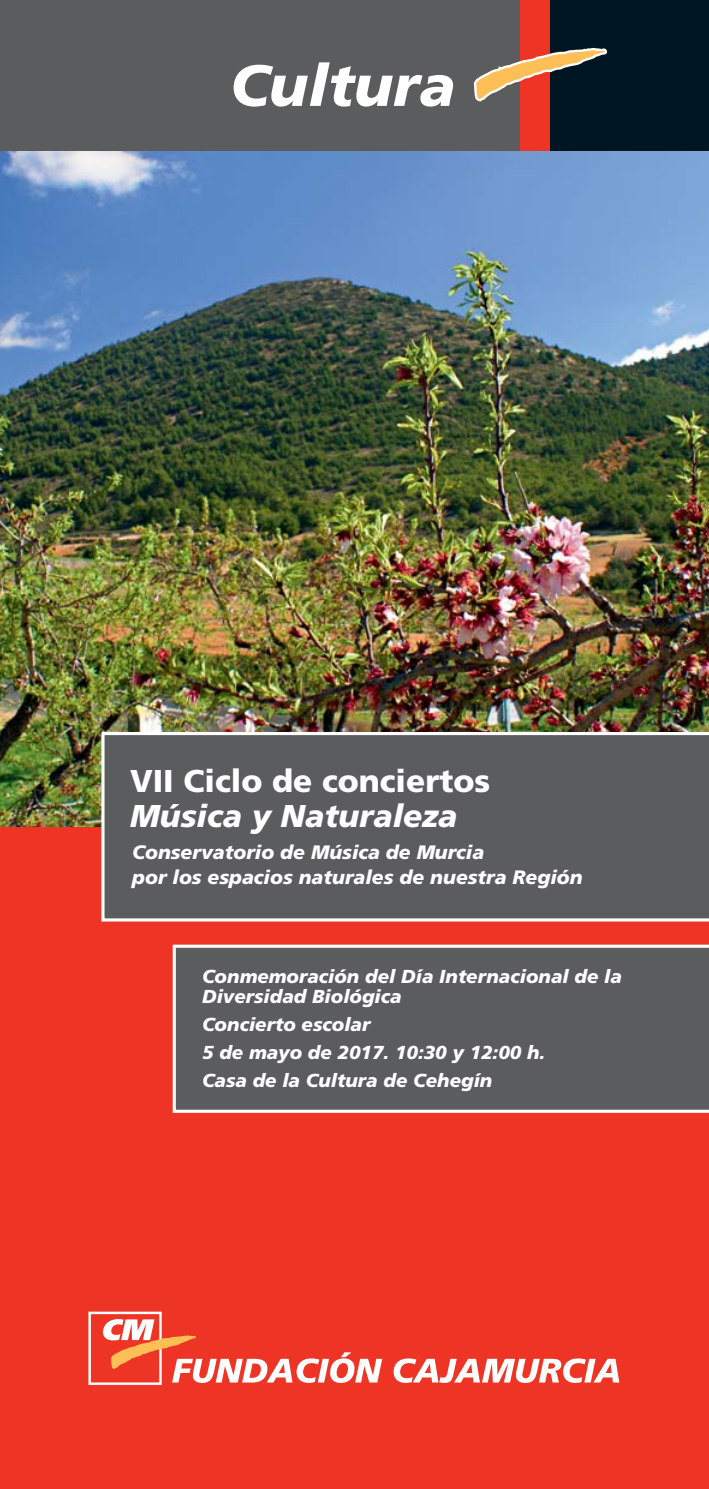
<style>
.page{position:relative;width:709px;height:1489px;background:#fff}
.page>*{position:absolute;margin:0;border:0;box-sizing:border-box;transform-origin:0 0}
.t1{font:italic 900 58px "Frutiger";color:#fff}
.t2{font:900 31.5px "Frutiger";color:#fff}
.t3{font:italic 900 31.5px "Frutiger";color:#fff}
.t4{font:italic 900 19.5px/25.8px "Frutiger";color:#fff}
.t5{font:italic 900 18.75px/28px "Frutiger";color:#fff}
</style>
<div class="page">
<div style="left:0;top:145px;width:709px;height:1343px;background:#ee3424"></div>
<img style="left:0;top:150px;width:709px;height:677px">
<div style="left:101px;top:732px;width:608px;height:189px;background:#5b5c5e"></div>
<div style="left:173px;top:944px;width:536px;height:168px;background:#5b5c5e"></div>
<div style="left:520px;top:0;width:30px;height:150px;background:#ee3424"></div>
<div style="left:0;top:0;width:520px;height:150px;background:#5b5c5e"></div>
<div style="left:550px;top:0;width:159px;height:150px;background:#001522"></div>
<svg style="left:473px;top:47px;width:135px;height:55px"></svg>
<svg style="left:393px;top:1358px;width:226px;height:24px"></svg>
<div style="left:88px;top:1311px;width:74px;height:73px;background:#ee3424;border:2px solid #fff"></div>
<svg style="left:102px;top:1318px;width:280px;height:64px"></svg>
<h1 class="t1" style="left:230px;top:62px;width:227px">Cultura</h1>
<h2 class="t2" style="left:130px;top:768px;width:362px">VII Ciclo de conciertos</h2>
<h2 class="t3" style="left:130px;top:803px;width:329px">Música y Naturaleza</h2>
<p class="t4" style="left:132px;top:840px;width:452px">Conservatorio de Música de Murcia<br>por los espacios naturales de nuestra Región</p>
<p class="t5" style="left:202px;top:967px;width:421px;line-height:20.8px">Conmemoración del Día Internacional de la<br>Diversidad Biológica</p>
<p class="t5" style="left:202px;top:1012px;width:345px">Concierto escolar<br>5 de mayo de 2017. 10:30 y 12:00 h.<br>Casa de la Cultura de Cehegín</p>
</div>
